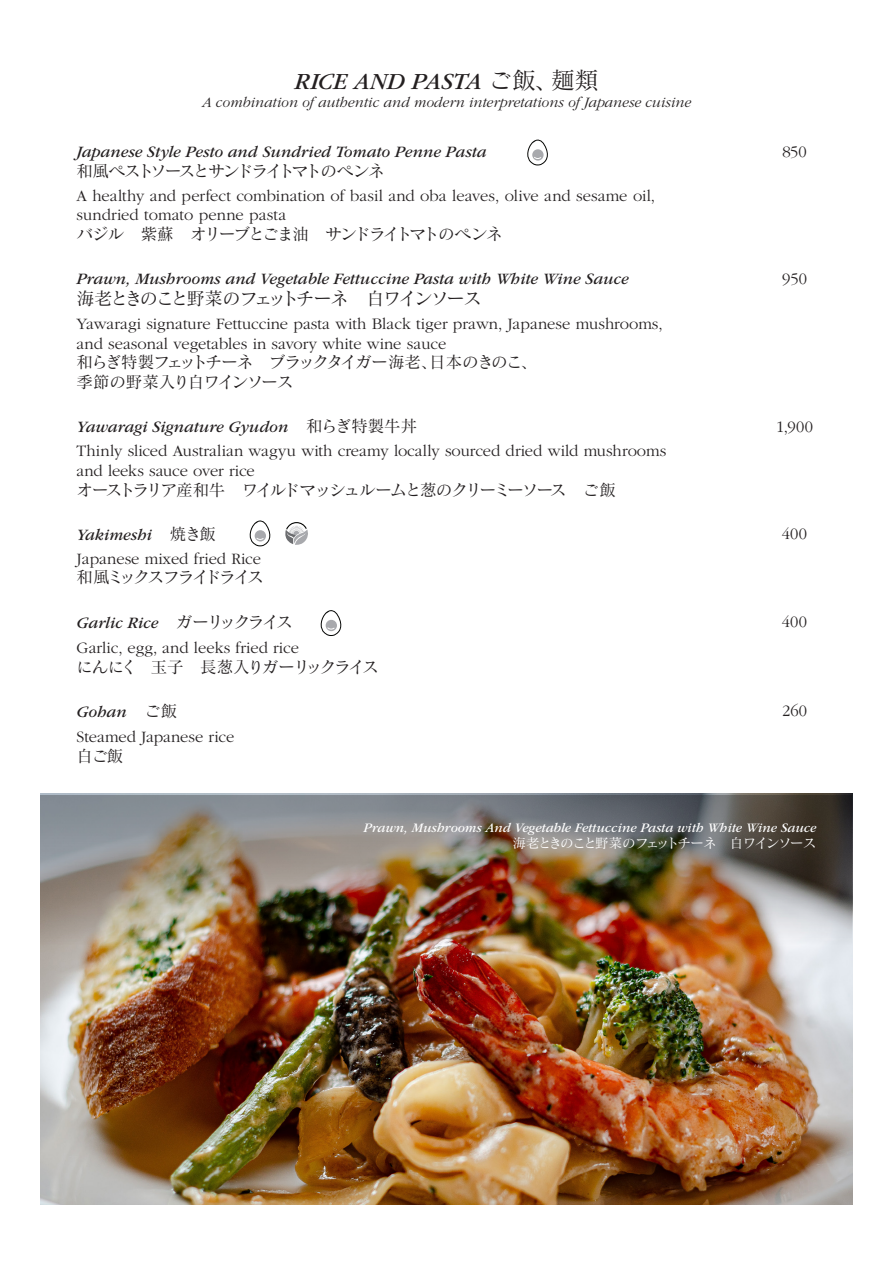
<style>
.page{position:relative;width:893px;height:1263px;background:#fff}
.page>*{position:absolute;margin:0;border:0;box-sizing:border-box;transform-origin:0 0}
.t1{font:italic 24px "ITC Garamond Std";color:#231f20}
.t2{font:18px "Matisse Pro N M";letter-spacing:-.11em;color:#231f20}
.t3{font:300 16.5px "ITC Garamond Std";color:#231f20}
.t4{font:italic 16.5px "ITC Garamond Std";color:#231f20}
.t5{font:16.5px "Matisse Pro N M";letter-spacing:-.11em;color:#231f20}
.t6{font:16.5px "Matisse Pro N M";letter-spacing:-.07em;color:#231f20}
.t7{font:16.5px "Matisse Pro N M";letter-spacing:-.135em;color:#231f20}
.t8{font:italic 300 15px "ITC Garamond Std";color:#231f20}
.t9{font:italic 13.5px "ITC Garamond Std";color:#fff}
.t10{font:13.5px "Matisse Pro N M";letter-spacing:-.11em;color:#fff}
.s1{font-family:"Matisse Pro N M";font-style:normal}
</style>
<div class="page">
<img style="left:40px;top:793px;width:812px;height:412px">
<img style="left:40px;top:795px;width:812px;height:150px">
<svg style="left:527px;top:139px;width:21px;height:26px"></svg>
<svg style="left:249px;top:520px;width:22px;height:26px"></svg>
<svg style="left:320px;top:610px;width:22px;height:26px"></svg>
<svg style="left:285px;top:522px;width:23px;height:23px"></svg>
<p class="t1" style="left:294px;top:68px;width:306px">RICE AND PASTA <span class="s1">ご飯、麺類</span></p>
<p class="t8" style="left:202px;top:94px;width:490px">A combination of authentic and modern interpretations of Japanese cuisine</p>
<p class="t4" style="left:76px;top:143px;width:412px">Japanese Style Pesto and Sundried Tomato Penne Pasta</p>
<p class="t5" style="left:76px;top:160px;width:310px">和風ペストソースとサンドライトマトのペンネ</p>
<p class="t3" style="left:76px;top:187px;width:580px">A healthy and perfect combination of basil and oba leaves, olive and sesame oil,</p>
<p class="t3" style="left:76px;top:206px;width:211px">sundried tomato penne pasta</p>
<p class="t5" style="left:76px;top:224px;width:428px">バジル　紫蘇　オリーブとごま油　サンドライトマトのペンネ</p>
<p class="t4" style="left:76px;top:269px;width:554px">Prawn, Mushrooms and Vegetable Fettuccine Pasta with White Wine Sauce</p>
<p class="t2" style="left:76px;top:287px;width:406px">海老ときのこと野菜のフェットチーネ　白ワインソース</p>
<p class="t3" style="left:782px;top:143px;width:26px">850</p>
<p class="t3" style="left:782px;top:270px;width:26px">950</p>
<p class="t3" style="left:76px;top:315px;width:588px">Yawaragi signature Fettuccine pasta with Black tiger prawn, Japanese mushrooms,</p>
<p class="t3" style="left:76px;top:335px;width:371px">and seasonal vegetables in savory white wine sauce</p>
<p class="t5" style="left:76px;top:352px;width:463px">和らぎ特製フェットチーネ　ブラックタイガー海老、日本のきのこ、</p>
<p class="t6" style="left:76px;top:372px;width:218px">季節の野菜入り白ワインソース</p>
<p class="t4" style="left:76px;top:418px;width:342px">Yawaragi Signature Gyudon <span class="s1">和らぎ特製牛丼</span></p>
<p class="t3" style="left:776px;top:418px;width:39px">1,900</p>
<p class="t3" style="left:76px;top:442px;width:591px">Thinly sliced Australian wagyu with creamy locally sourced dried wild mushrooms</p>
<p class="t3" style="left:76px;top:462px;width:180px">and leeks sauce over rice</p>
<p class="t5" style="left:76px;top:479px;width:541px">オーストラリア産和牛　ワイルドマッシュルームと葱のクリーミーソース　ご飯</p>
<p class="t4" style="left:76px;top:526px;width:141px">Yakimeshi <span class="s1">焼き飯</span></p>
<p class="t3" style="left:782px;top:525px;width:27px">400</p>
<p class="t3" style="left:76px;top:549px;width:186px">Japanese mixed fried Rice</p>
<p class="t7" style="left:76px;top:567px;width:189px">和風ミックスフライドライス</p>
<p class="t4" style="left:76px;top:613px;width:218px">Garlic Rice <span class="s1">ガーリックライス</span></p>
<p class="t3" style="left:782px;top:613px;width:27px">400</p>
<p class="t3" style="left:76px;top:639px;width:224px">Garlic, egg, and leeks fried rice</p>
<p class="t5" style="left:76px;top:656px;width:304px">にんにく　玉子　長葱入りガーリックライス</p>
<p class="t4" style="left:76px;top:703px;width:102px">Gohan <span class="s1">ご飯</span></p>
<p class="t3" style="left:782px;top:702px;width:26px">260</p>
<p class="t3" style="left:76px;top:728px;width:159px">Steamed Japanese rice</p>
<p class="t5" style="left:76px;top:745px;width:48px">白ご飯</p>
<p class="t9" style="left:364px;top:820px;width:454px">Prawn, Mushrooms And Vegetable Fettuccine Pasta with White Wine Sauce</p>
<p class="t10" style="left:513px;top:834px;width:305px">海老ときのこと野菜のフェットチーネ　白ワインソース</p>
</div>
